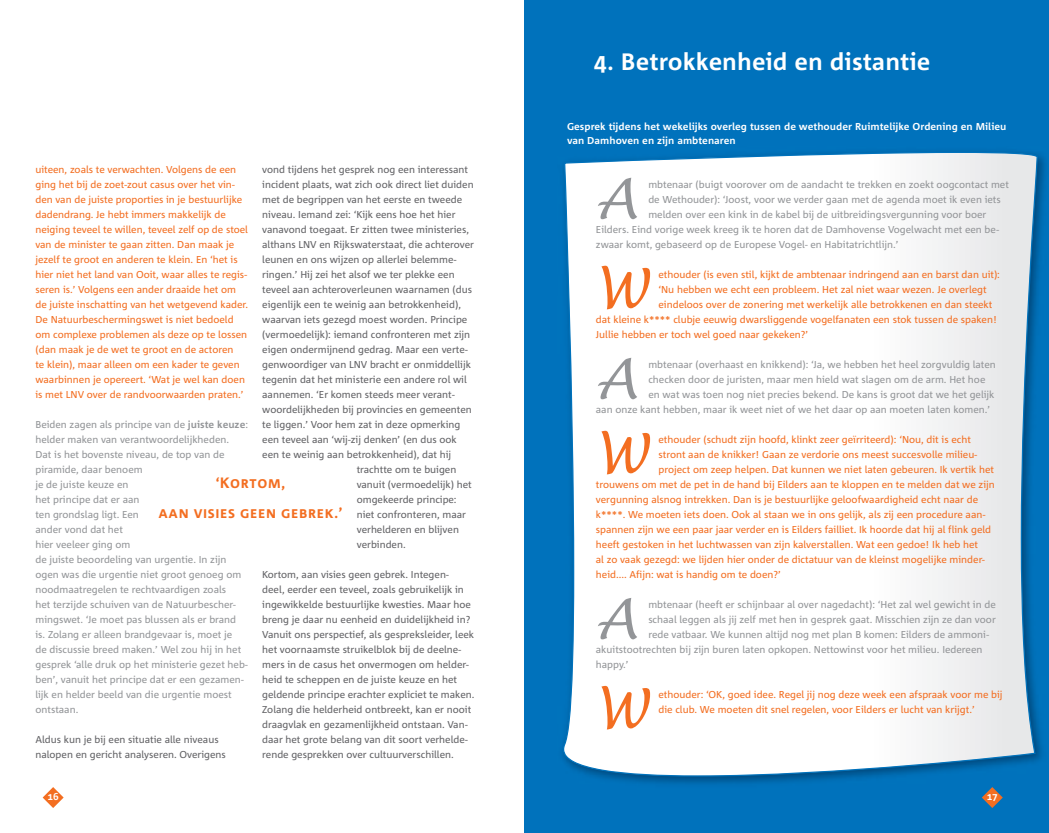
<style>
.page{position:relative;width:1049px;height:833px;background:#fff}
.page>*{position:absolute;margin:0;border:0;box-sizing:border-box;transform-origin:0 0}
.t1{font:italic 54.5px "Lucida Handwriting";color:#939598}
.t2{font:italic 54.5px "Lucida Handwriting";color:#f36e21}
.t3{font:23.75px "Agrofont Vet";color:#fff}
.t4{font:15px/30px "Agrofont Vet Caps";color:#f36e21;text-align:center}
.t5{font:10px/15px "Agrofont Normaal";color:#f36e21}
.t6{font:10px/15px "Agrofont Normaal";color:#636366}
.t7{font:10px/15px "Agrofont Normaal";color:#939598}
.t8{font:10px/13.8px "Agrofont Vet";color:#fff}
.s1{font-family:"Agrofont Vet"}
</style>
<div class="page">
<div style="left:524px;top:0;width:525px;height:833px;background:#0072bc"></div>
<svg style="left:563px;top:152px;width:475px;height:624px;fill:#fff"></svg>
<svg style="left:43px;top:787px;width:21px;height:21px"></svg>
<svg style="left:982px;top:787px;width:21px;height:21px"></svg>
<h2 class="t3" style="left:594px;top:49px;width:338px">4. Betrokkenheid en distantie</h2>
<p class="t5" style="left:35px;top:162px;width:214px">uiteen, zoals te verwachten. Volgens de een ging het bij de zoet-zout casus over het vin&shy;den van de juiste proporties in je bestuurlijke dadendrang. Je hebt immers makkelijk de neiging teveel te willen, teveel zelf op de stoel van de minister te gaan zitten. Dan maak je jezelf te groot en anderen te klein. En ‘het is hier niet het land van Ooit, waar alles te regis&shy;seren is.’ Volgens een ander draaide het om de juiste inschatting van het wetgevend kader.<br>De Natuurbeschermingswet is niet bedoeld om complexe problemen als deze op te lossen (dan maak je de wet te groot en de actoren<br>te klein), maar alleen om een kader te geven waarbinnen je opereert. ‘Wat je wel kan doen is met LNV over de randvoorwaarden praten.’</p>
<p class="t7" style="left:35px;top:417px;width:214px">Beiden zagen als principe van de <span class="s1">juiste keuze</span>: helder maken van verantwoordelijkheden.<br>Dat is het bovenste niveau, de top van de piramide, daar benoem<br>je de juiste keuze en<br>het principe dat er aan<br>ten grondslag ligt. Een<br>ander vond dat het<br>hier veeleer ging om<br>de juiste beoordeling van urgentie. In zijn ogen was die urgentie niet groot genoeg om noodmaatregelen te rechtvaardigen zoals<br>het terzijde schuiven van de Natuurbescher&shy;mingswet. ‘Je moet pas blussen als er brand is. Zolang er alleen brandgevaar is, moet je<br>de discussie breed maken.’ Wel zou hij in het gesprek ‘alle druk op het ministerie gezet heb&shy;ben’, vanuit het principe dat er een gezamen&shy;lijk en helder beeld van die urgentie moest ontstaan.</p>
<p class="t6" style="left:35px;top:732px;width:192px">Aldus kun je bij een situatie alle niveaus nalopen en gericht analyseren. Overigens</p>
<p class="t6" style="left:262px;top:162px;width:207px">vond tijdens het gesprek nog een interessant</p>
<p class="t6" style="left:262px;top:177px;width:213px">incident plaats, wat zich ook direct liet duiden</p>
<p class="t6" style="left:262px;top:192px;width:201px">met de begrippen van het eerste en tweede</p>
<p class="t6" style="left:262px;top:207px;width:195px">niveau. Iemand zei: ‘Kijk eens hoe het hier</p>
<p class="t6" style="left:262px;top:222px;width:208px">vanavond toegaat. Er zitten twee ministeries,</p>
<p class="t6" style="left:262px;top:237px;width:213px">althans LNV en Rijkswaterstaat, die achterover</p>
<p class="t6" style="left:262px;top:252px;width:196px">leunen en ons wijzen op allerlei belemme-</p>
<p class="t6" style="left:262px;top:267px;width:194px">ringen.’ Hij zei het alsof we ter plekke een</p>
<p class="t6" style="left:262px;top:282px;width:211px">teveel aan achteroverleunen waarnamen (dus</p>
<p class="t6" style="left:262px;top:297px;width:200px">eigenlijk een te weinig aan betrokkenheid),</p>
<p class="t6" style="left:262px;top:312px;width:207px">waarvan iets gezegd moest worden. Principe</p>
<p class="t6" style="left:262px;top:327px;width:209px">(vermoedelijk): iemand confronteren met zijn</p>
<p class="t6" style="left:262px;top:342px;width:207px">eigen ondermijnend gedrag. Maar een verte-</p>
<p class="t6" style="left:262px;top:357px;width:210px">genwoordiger van LNV bracht er onmiddellijk</p>
<p class="t6" style="left:262px;top:372px;width:206px">tegenin dat het ministerie een andere rol wil</p>
<p class="t6" style="left:262px;top:387px;width:194px">aannemen. ‘Er komen steeds meer verant-</p>
<p class="t6" style="left:262px;top:402px;width:211px">woordelijkheden bij provincies en gemeenten</p>
<p class="t6" style="left:262px;top:417px;width:200px">te liggen.’ Voor hem zat in deze opmerking</p>
<p class="t6" style="left:262px;top:432px;width:196px">een teveel aan ‘wij-zij denken’ (en dus ook</p>
<p class="t6" style="left:262px;top:447px;width:190px">een te weinig aan betrokkenheid), dat hij</p>
<p class="t6" style="left:357px;top:462px;width:101px">trachtte om te buigen</p>
<p class="t6" style="left:357px;top:477px;width:116px">vanuit (vermoedelijk) het</p>
<p class="t6" style="left:357px;top:492px;width:101px">omgekeerde principe:</p>
<p class="t6" style="left:357px;top:507px;width:111px">niet confronteren, maar</p>
<p class="t6" style="left:357px;top:522px;width:104px">verhelderen en blijven</p>
<p class="t6" style="left:357px;top:537px;width:51px">verbinden.</p>
<p class="t6" style="left:262px;top:567px;width:214px">Kortom, aan visies geen gebrek. Integen-<br>deel, eerder een teveel, zoals gebruikelijk in ingewikkelde bestuurlijke kwesties. Maar hoe breng je daar nu eenheid en duidelijkheid in?<br>Vanuit ons perspectief, als gespreksleider, leek het voornaamste struikelblok bij de deelne&shy;mers in de casus het onvermogen om helder&shy;heid te scheppen en de juiste keuze en het geldende principe erachter expliciet te maken.<br>Zolang die helderheid ontbreekt, kan er nooit draagvlak en gezamenlijkheid ontstaan. Van&shy;daar het grote belang van dit soort verhelde&shy;rende gesprekken over cultuurverschillen.</p>
<h3 class="t4" style="left:158px;top:468px;width:186px">‘Kortom,<br>aan visies geen gebrek.’</h3>
<p class="t8" style="left:567px;top:120px;width:441px">Gesprek tijdens het wekelijks overleg tussen de wethouder Ruimtelijke Ordening en Milieu van Damhoven en zijn ambtenaren</p>
<h1 class="t1" style="left:596px;top:166px;width:43px">A</h1>
<p class="t7" style="left:648px;top:177px;width:362px">mbtenaar (buigt voorover om de aandacht te trekken en zoekt oogcontact met</p>
<p class="t7" style="left:648px;top:192px;width:354px">de Wethouder): ‘Joost, voor we verder gaan met de agenda moet ik even iets</p>
<p class="t7" style="left:648px;top:207px;width:340px">melden over een kink in de kabel bij de uitbreidingsvergunning voor boer</p>
<p class="t7" style="left:596px;top:222px;width:404px">Eilders. Eind vorige week kreeg ik te horen dat de Damhovense Vogelwacht met een be-</p>
<p class="t7" style="left:596px;top:237px;width:304px">zwaar komt, gebaseerd op de Europese Vogel- en Habitatrichtlijn.’</p>
<h1 class="t2" style="left:596px;top:256px;width:53px">W</h1>
<p class="t5" style="left:658px;top:267px;width:343px">ethouder (is even stil, kijkt de ambtenaar indringend aan en barst dan uit):</p>
<p class="t5" style="left:658px;top:282px;width:330px">‘Nu hebben we echt een probleem. Het zal niet waar wezen. Je overlegt</p>
<p class="t5" style="left:658px;top:297px;width:335px">eindeloos over de zonering met werkelijk alle betrokkenen en dan steekt</p>
<p class="t5" style="left:596px;top:312px;width:403px">dat kleine k**** clubje eeuwig dwarsliggende vogelfanaten een stok tussen de spaken!</p>
<p class="t5" style="left:596px;top:327px;width:214px">Jullie hebben er toch wel goed naar gekeken?’</p>
<h1 class="t1" style="left:596px;top:346px;width:43px">A</h1>
<p class="t7" style="left:648px;top:357px;width:349px">mbtenaar (overhaast en knikkend): ‘Ja, we hebben het heel zorgvuldig laten</p>
<p class="t7" style="left:648px;top:372px;width:339px">checken door de juristen, maar men hield wat slagen om de arm. Het hoe</p>
<p class="t7" style="left:648px;top:387px;width:348px">en wat was toen nog niet precies bekend. De kans is groot dat we het gelijk</p>
<p class="t7" style="left:596px;top:402px;width:396px">aan onze kant hebben, maar ik weet niet of we het daar op aan moeten laten komen.’</p>
<h1 class="t2" style="left:596px;top:421px;width:53px">W</h1>
<p class="t5" style="left:658px;top:432px;width:314px">ethouder (schudt zijn hoofd, klinkt zeer geïrriteerd): ‘Nou, dit is echt</p>
<p class="t5" style="left:658px;top:447px;width:320px">stront aan de knikker! Gaan ze verdorie ons meest succesvolle milieu-</p>
<p class="t5" style="left:658px;top:462px;width:337px">project om zeep helpen. Dat kunnen we niet laten gebeuren. Ik vertik het</p>
<p class="t5" style="left:596px;top:477px;width:400px">trouwens om met de pet in de hand bij Eilders aan te kloppen en te melden dat we zijn</p>
<p class="t5" style="left:596px;top:492px;width:384px">vergunning alsnog intrekken. Dan is je bestuurlijke geloofwaardigheid echt naar de</p>
<p class="t5" style="left:596px;top:507px;width:391px">k****. We moeten iets doen. Ook al staan we in ons gelijk, als zij een procedure aan-</p>
<p class="t5" style="left:596px;top:522px;width:397px">spannen zijn we een paar jaar verder en is Eilders failliet. Ik hoorde dat hij al flink geld</p>
<p class="t5" style="left:596px;top:537px;width:384px">heeft gestoken in het luchtwassen van zijn kalverstallen. Wat een gedoe! Ik heb het</p>
<p class="t5" style="left:596px;top:552px;width:390px">al zo vaak gezegd: we lijden hier onder de dictatuur van de kleinst mogelijke minder-</p>
<p class="t5" style="left:596px;top:567px;width:187px">heid.... Afijn: wat is handig om te doen?’</p>
<h1 class="t1" style="left:596px;top:586px;width:43px">A</h1>
<p class="t7" style="left:648px;top:597px;width:349px">mbtenaar (heeft er schijnbaar al over nagedacht): ‘Het zal wel gewicht in de</p>
<p class="t7" style="left:648px;top:612px;width:349px">schaal leggen als jij zelf met hen in gesprek gaat. Misschien zijn ze dan voor</p>
<p class="t7" style="left:648px;top:627px;width:342px">rede vatbaar. We kunnen altijd nog met plan B komen: Eilders de ammoni-</p>
<p class="t7" style="left:596px;top:642px;width:388px">akuitstootrechten bij zijn buren laten opkopen. Nettowinst voor het milieu. Iedereen</p>
<p class="t7" style="left:596px;top:657px;width:34px">happy.’</p>
<h1 class="t2" style="left:596px;top:676px;width:53px">W</h1>
<p class="t5" style="left:658px;top:687px;width:346px">ethouder: ‘OK, goed idee. Regel jij nog deze week een afspraak voor me bij die club. We moeten dit snel regelen, voor Eilders er lucht van krijgt.’</p>
<p class="t8" style="left:48px;top:790px;width:13px">16</p>
<p class="t8" style="left:987px;top:790px;width:13px">17</p>
</div>
